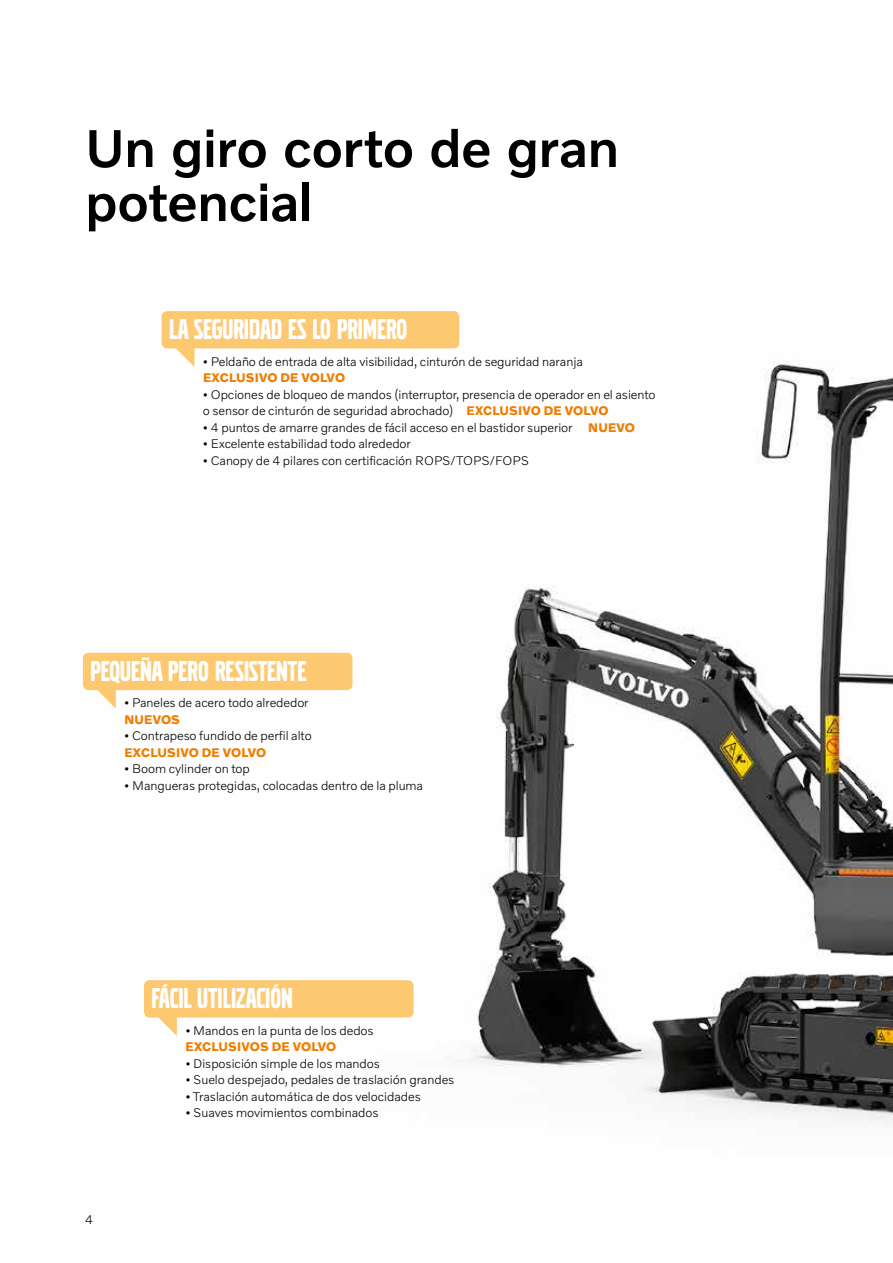
<style>
.page{position:relative;width:893px;height:1263px;background:#fff}
.page>*{position:absolute;margin:0;border:0;box-sizing:border-box;transform-origin:0 0}
.t1{font:500 54px/54px "Volvo Novum";letter-spacing:-.015em;color:#000}
.t2{font:30px "Volvo Broad Pro";color:#fff}
.t3{font:300 12.75px/16.5px "Volvo Novum";letter-spacing:-.005em;color:#000}
.t4{font:700 12.75px "Volvo Novum";letter-spacing:.015em;color:#ef7d00}
.s1{font-weight:700;color:#ef7d00}
</style>
<div class="page">
<img style="left:82px;top:311px;width:811px;height:813px">
<div style="left:83px;top:653px;width:269px;height:37px;background:#fcc870;border-radius:6px"></div>
<svg style="left:96px;top:690px;width:20px;height:18px"></svg>
<div style="left:162px;top:311px;width:297px;height:37px;background:#fcc870;border-radius:6px"></div>
<svg style="left:175px;top:348px;width:19px;height:19px"></svg>
<div style="left:144px;top:980px;width:270px;height:37px;background:#fcc870;border-radius:6px"></div>
<svg style="left:157px;top:1017px;width:20px;height:19px"></svg>
<h1 class="t1" style="left:85px;top:119px;width:536px">Un giro corto de gran potencial</h1>
<h2 class="t2" style="left:169px;top:315px;width:240px">LA SEGURIDAD ES LO PRIMERO</h2>
<p class="t3" style="left:203px;top:352px;width:381px">• Peldaño de entrada de alta visibilidad, cinturón de seguridad naranja</p>
<p class="t4" style="left:203px;top:369px;width:144px">EXCLUSIVO DE VOLVO</p>
<p class="t3" style="left:203px;top:385px;width:454px">• Opciones de bloqueo de mandos (interruptor, presencia de operador en el asiento o sensor de cinturón de seguridad abrochado) <span class="s1">EXCLUSIVO DE VOLVO</span></p>
<p class="t3" style="left:203px;top:418px;width:434px">• 4 puntos de amarre grandes de fácil acceso en el bastidor superior <span class="s1">NUEVO</span></p>
<p class="t3" style="left:203px;top:435px;width:209px">• Excelente estabilidad todo alrededor</p>
<p class="t3" style="left:203px;top:451px;width:328px">• Canopy de 4 pilares con certificación ROPS/TOPS/FOPS</p>
<h2 class="t2" style="left:90px;top:657px;width:217px">PEQUEÑA PERO RESISTENTE</h2>
<p class="t3" style="left:124px;top:694px;width:186px">• Paneles de acero todo alrededor</p>
<p class="t4" style="left:124px;top:711px;width:57px">NUEVOS</p>
<p class="t3" style="left:124px;top:727px;width:189px">• Contrapeso fundido de perfil alto</p>
<p class="t4" style="left:124px;top:744px;width:144px">EXCLUSIVO DE VOLVO</p>
<p class="t3" style="left:124px;top:760px;width:127px">• Boom cylinder on top</p>
<p class="t3" style="left:124px;top:776px;width:300px">• Mangueras protegidas, colocadas dentro de la pluma</p>
<h2 class="t2" style="left:152px;top:984px;width:143px">FÁCIL UTILIZACIÓN</h2>
<p class="t3" style="left:85px;top:1210px;width:10px">4</p>
<p class="t3" style="left:185px;top:1021px;width:190px">• Mandos en la punta de los dedos</p>
<p class="t4" style="left:185px;top:1038px;width:152px">EXCLUSIVOS DE VOLVO</p>
<p class="t3" style="left:185px;top:1054px;width:196px">• Disposición simple de los mandos</p>
<p class="t3" style="left:185px;top:1071px;width:270px">• Suelo despejado, pedales de traslación grandes</p>
<p class="t3" style="left:185px;top:1087px;width:237px">• Traslación automática de dos velocidades</p>
<p class="t3" style="left:185px;top:1104px;width:195px">• Suaves movimientos combinados</p>
</div>
